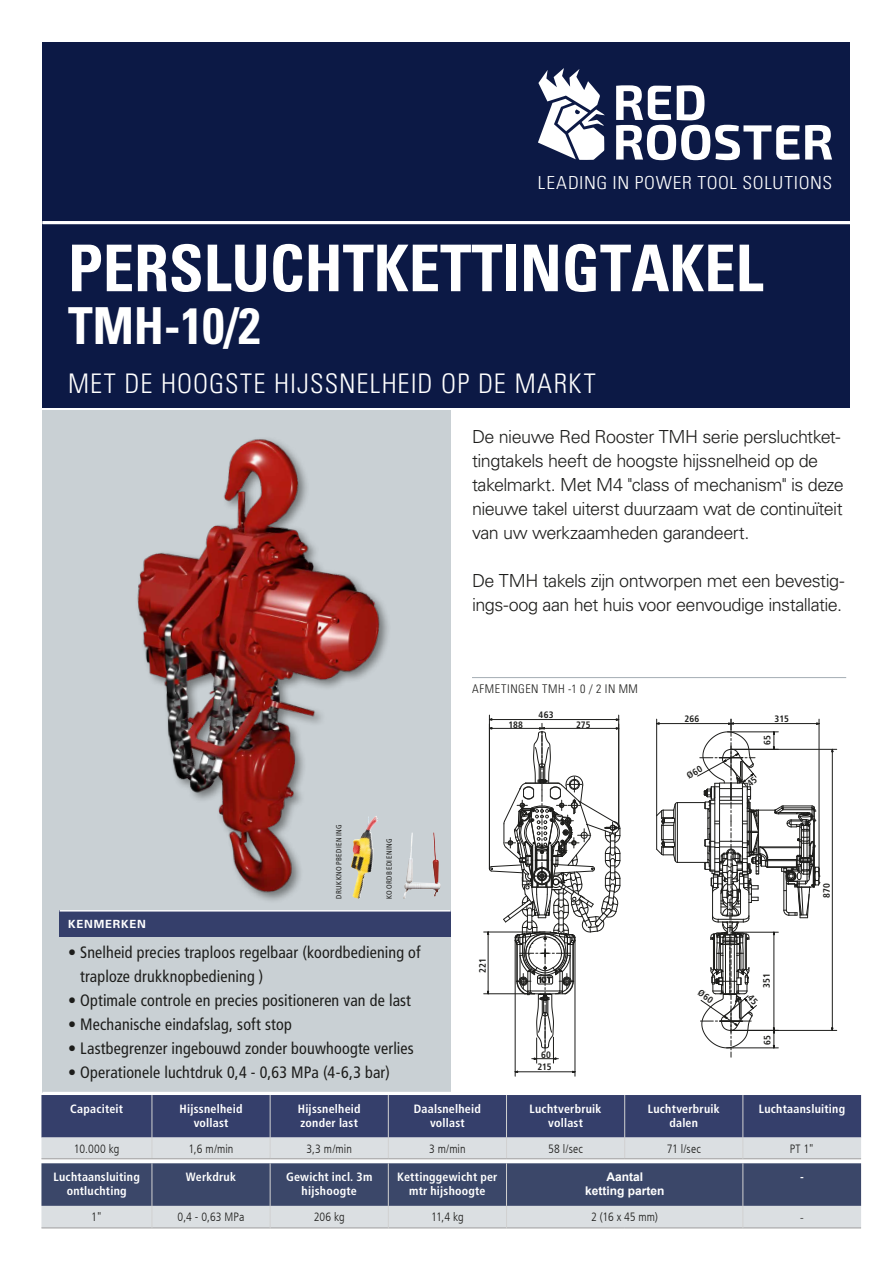
<style>
.page{position:relative;width:893px;height:1263px;background:#fff}
.page>*{position:absolute;margin:0;border:0;box-sizing:border-box;transform-origin:0 0}
.t1{font:700 condensed 64.5px "Univers LT Std";color:#fff}
.t2{font:700 condensed 51px "Univers LT Std";color:#fff}
.t3{font:300 condensed 27px "Univers LT Std";letter-spacing:.04em;color:#fff}
.t4{font:300 18px/24px "Univers LT Std";letter-spacing:-.03em;color:#1d1d1b}
.t5{font:300 condensed 18px "Univers LT Std";letter-spacing:.03em;color:#fff;scale:1.09 1}
.t6{font:condensed 16.5px/24px "Frutiger LT Com";letter-spacing:.01em;color:#1d1d1b}
.t7{font:700 condensed 12px/14.4px "Frutiger LT Com";letter-spacing:.02em;color:#fff;text-align:center}
.t8{font:300 condensed 12px "Frutiger LT Com";letter-spacing:.01em;color:#1d1d1b}
.t9{font:300 condensed 12px "Univers LT Std";letter-spacing:.05em;color:#1d1d1b}
.t10{font:700 12px/14.4px "Arial";color:#fff;text-align:center}
.t11{font:12px "Minion Pro";color:#1d1d1b}
.t12{font:700 11.25px "Univers LT Std";letter-spacing:.075em;color:#fff}
.t13{font:700 condensed 9.3px "Frutiger LT Com";letter-spacing:.01em;color:#1d1d1b}
.t14{font:condensed 7.5px "Frutiger LT Com";letter-spacing:.075em;color:#1d1d1b}
</style>
<div class="page">
<div style="left:43px;top:410px;width:408px;height:683px;background:#c9d0d4"></div>
<div style="left:43px;top:43px;width:807px;height:365px;background:#0c1945"></div>
<svg style="left:538px;top:68px;width:67px;height:92px"></svg>
<svg style="left:616px;top:85px;width:216px;height:75px"></svg>
<hr style="left:43px;top:1092px;width:816px;height:3px;background:#fff">
<hr style="left:472px;top:677px;width:374px;height:1px;background:#a5aeb4">
<img style="left:137px;top:439px;width:251px;height:462px">
<img style="left:403px;top:833px;width:38px;height:65px">
<img style="left:351px;top:816px;width:27px;height:83px">
<hr style="left:43px;top:221px;width:807px;height:3px;background:#fff">
<div style="left:60px;top:911px;width:391px;height:26px;background:#353f6b"></div>
<hr style="left:60px;top:910px;width:391px;height:1px;background:#fff">
<hr style="left:152px;top:1228px;width:118px;height:1px;background:#9d9d9d">
<hr style="left:270px;top:1228px;width:118px;height:1px;background:#9d9d9d">
<hr style="left:388px;top:1228px;width:118px;height:1px;background:#9d9d9d">
<hr style="left:506px;top:1228px;width:119px;height:1px;background:#9d9d9d">
<hr style="left:625px;top:1228px;width:118px;height:1px;background:#9d9d9d">
<hr style="left:743px;top:1228px;width:118px;height:1px;background:#9d9d9d">
<hr style="left:41px;top:1228px;width:111px;height:1px;background:#9d9d9d">
<svg style="left:41px;top:1095px;width:820px;height:133px;background:#747c96"></svg>
<hr style="left:618px;top:715px;width:1px;height:113px;background:#1d1d1b">
<hr style="left:489px;top:715px;width:1px;height:154px;background:#1d1d1b">
<hr style="left:484px;top:993px;width:51px;height:1px;background:#1d1d1b">
<hr style="left:484px;top:932px;width:61px;height:1px;background:#1d1d1b">
<svg style="left:487px;top:719px;width:134px;height:344px"></svg>
<hr style="left:518px;top:1071px;width:54px;height:1px;background:#1d1d1b">
<hr style="left:575px;top:940px;width:1px;height:136px;background:#1d1d1b">
<hr style="left:515px;top:940px;width:1px;height:136px;background:#1d1d1b">
<hr style="left:832px;top:752px;width:1px;height:276px;background:#1d1d1b">
<hr style="left:731px;top:1030px;width:106px;height:1px;background:#1d1d1b">
<hr style="left:731px;top:749px;width:106px;height:1px;background:#1d1d1b">
<svg style="left:656px;top:719px;width:164px;height:338px"></svg>
<p class="t5" style="left:538px;top:172px;width:271px">LEADING IN POWER TOOL SOLUTIONS</p>
<h1 class="t1" style="left:68px;top:229px;width:697px">PERSLUCHTKETTINGTAKEL</h1>
<h2 class="t2" style="left:68px;top:294px;width:194px">TMH-10/2</h2>
<h3 class="t3" style="left:68px;top:367px;width:529px">MET DE HOOGSTE HIJSSNELHEID OP DE MARKT</h3>
<p class="t4" style="left:472px;top:424px;width:373px">De nieuwe Red Rooster TMH serie persluchtket&shy;tingtakels heeft de hoogste hijssnelheid op de takelmarkt. Met M4 "class of mechanism" is deze nieuwe takel uiterst duurzaam wat de continuïteit van uw werkzaamheden garandeert.</p>
<p class="t4" style="left:472px;top:568px;width:374px">De TMH takels zijn ontworpen met een bevestig&shy;ings-oog aan het huis voor eenvoudige installatie.</p>
<p class="t14" style="left:334px;top:899px;width:76px;rotate:-90deg">DRUKKNOPBEDIENING</p>
<p class="t14" style="left:385px;top:899px;width:62px;rotate:-90deg">KOORDBEDIENING</p>
<p class="t9" style="left:472px;top:682px;width:167px">AFMETINGEN TMH -1 0 / 2 IN MM</p>
<p class="t13" style="left:539px;top:709px;width:16px">463</p>
<p class="t13" style="left:508px;top:719px;width:16px">188</p>
<p class="t13" style="left:576px;top:719px;width:16px">275</p>
<p class="t13" style="left:684px;top:713px;width:16px">266</p>
<p class="t13" style="left:775px;top:713px;width:16px">315</p>
<p class="t13" style="left:762px;top:745px;width:11px;rotate:-90deg">65</p>
<p class="t13" style="left:821px;top:898px;width:16px;rotate:-90deg">870</p>
<p class="t12" style="left:68px;top:918px;width:79px">KENMERKEN</p>
<p class="t6" style="left:80px;top:940px;width:342px;text-indent:-12px">• Snelheid precies traploos regelbaar (koordbediening of traploze drukknopbediening )</p>
<p class="t6" style="left:68px;top:988px;width:344px">• Optimale controle en precies positioneren van de last</p>
<p class="t6" style="left:68px;top:1012px;width:225px">• Mechanische eindafslag, soft stop</p>
<p class="t6" style="left:68px;top:1036px;width:347px">• Lastbegrenzer ingebouwd zonder bouwhoogte verlies</p>
<p class="t6" style="left:68px;top:1060px;width:323px">• Operationele luchtdruk 0,4 - 0,63 MPa (4-6,3 bar)</p>
<p class="t7" style="left:70px;top:1101px;width:54px">Capaciteit</p>
<p class="t7" style="left:180px;top:1101px;width:64px">Hijssnelheid vollast</p>
<p class="t7" style="left:298px;top:1101px;width:64px;text-align:left">Hijssnelheid zonder last</p>
<p class="t7" style="left:414px;top:1101px;width:68px">Daalsnelheid vollast</p>
<p class="t7" style="left:530px;top:1101px;width:74px">Luchtverbruik vollast</p>
<p class="t7" style="left:648px;top:1101px;width:74px">Luchtverbruik dalen</p>
<p class="t7" style="left:759px;top:1101px;width:88px">Luchtaansluiting</p>
<p class="t8" style="left:74px;top:1141px;width:47px">10.000 kg</p>
<p class="t8" style="left:189px;top:1141px;width:47px">1,6 m/min</p>
<p class="t8" style="left:306px;top:1141px;width:47px">3,3 m/min</p>
<p class="t8" style="left:429px;top:1141px;width:38px">3 m/min</p>
<p class="t8" style="left:548px;top:1141px;width:36px">58 l/sec</p>
<p class="t8" style="left:667px;top:1141px;width:36px">71 l/sec</p>
<p class="t8" style="left:790px;top:1141px;width:26px">PT 1"</p>
<p class="t7" style="left:54px;top:1169px;width:88px">Luchtaansluiting ontluchting</p>
<p class="t7" style="left:186px;top:1169px;width:52px">Werkdruk</p>
<p class="t7" style="left:286px;top:1169px;width:88px">Gewicht incl. 3m hijshoogte</p>
<p class="t7" style="left:397px;top:1169px;width:102px">Kettinggewicht per mtr hijshoogte</p>
<p class="t10" style="left:585px;top:1169px;width:81px">Aantal<br>ketting parten</p>
<p class="t7" style="left:800px;top:1169px;width:5px">-</p>
<p class="t8" style="left:91px;top:1210px;width:12px">1"</p>
<p class="t8" style="left:178px;top:1210px;width:68px">0,4 - 0,63 MPa</p>
<p class="t8" style="left:314px;top:1210px;width:33px">206 kg</p>
<p class="t8" style="left:431px;top:1210px;width:34px">11,4 kg</p>
<p class="t8" style="left:591px;top:1210px;width:68px">2 (16 x 45 mm)</p>
<p class="t11" style="left:800px;top:1209px;width:6px">-</p>
<p class="t13" style="left:477px;top:973px;width:16px;rotate:-90deg">221</p>
<p class="t13" style="left:761px;top:988px;width:16px;rotate:-90deg">351</p>
<p class="t13" style="left:762px;top:1045px;width:11px;rotate:-90deg">65</p>
<p class="t13" style="left:541px;top:1049px;width:11px">60</p>
<p class="t13" style="left:537px;top:1061px;width:16px">215</p>
</div>
